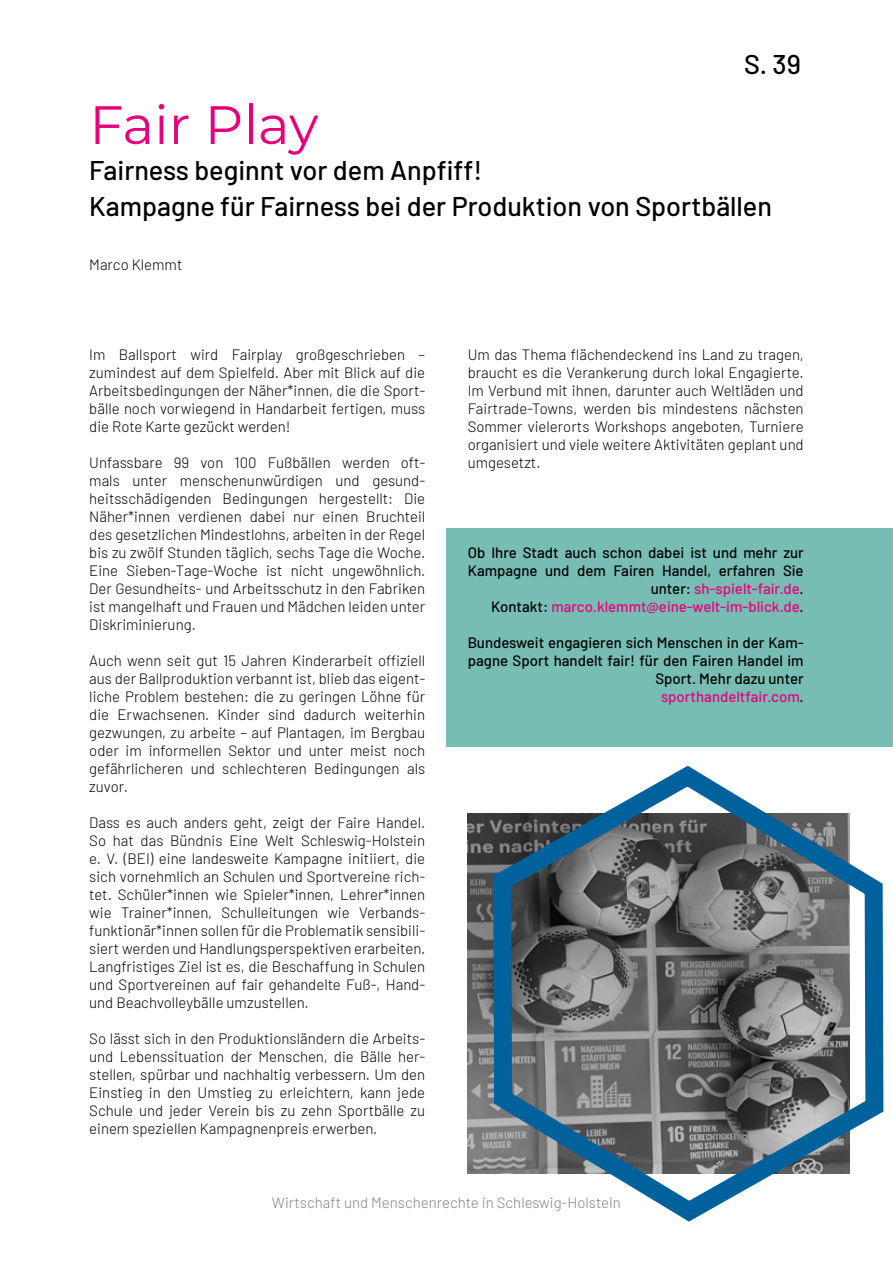
<style>
.page{position:relative;width:893px;height:1263px;background:#fff}
.page>*{position:absolute;margin:0;border:0;box-sizing:border-box;transform-origin:0 0}
.t1{font:54px "Montserrat";color:#e6007d}
.t2{font:500 27px/36px "Barlow";color:#000}
.t3{font:300 15px/18px "Barlow";color:#000;text-align:justify}
.t4{font:500 15px/18px "Barlow";color:#000;text-align:right}
.t5{font:300 15px "Barlow";color:#838382}
.s1{color:#e6007d}
</style>
<div class="page">
<img style="left:468px;top:814px;width:16px;height:360px">
<svg style="left:484px;top:765px;width:400px;height:457px"></svg>
<div style="left:446px;top:528px;width:447px;height:218px;background:#78bdb3"></div>
<h2 class="t2" style="left:744px;top:44px;width:58px">S. 39</h2>
<h1 class="t1" style="left:89px;top:88px;width:231px">Fair Play</h1>
<h2 class="t2" style="left:89px;top:150px;width:684px">Fairness beginnt vor dem Anpfiff!<br>Kampagne für Fairness bei der Produktion von Sportbällen</h2>
<p class="t3" style="left:89px;top:254px;width:95px">Marco Klemmt</p>
<p class="t3" style="left:89px;top:344px;width:337px">Im Ballsport wird Fairplay großgeschrieben – zumindest auf dem Spielfeld. Aber mit Blick auf die Arbeitsbedingungen der Näher*innen, die die Sport&shy;bälle noch vorwiegend in Handarbeit fertigen, muss die Rote Karte gezückt werden!</p>
<p class="t3" style="left:89px;top:452px;width:337px">Unfassbare 99 von 100 Fußbällen werden oft&shy;mals unter menschenunwürdigen und gesund&shy;heitsschädigenden Bedingungen hergestellt: Die Näher*innen verdienen dabei nur einen Bruchteil des gesetzlichen Mindestlohns, arbeiten in der Regel bis zu zwölf Stunden täglich, sechs Tage die Woche.<br>Eine Sieben-Tage-Woche ist nicht ungewöhnlich.<br>Der Gesundheits- und Arbeitsschutz in den Fabriken ist mangelhaft und Frauen und Mädchen leiden unter Diskriminierung.</p>
<p class="t3" style="left:89px;top:650px;width:337px">Auch wenn seit gut 15 Jahren Kinderarbeit offiziell aus der Ballproduktion verbannt ist, blieb das eigent&shy;liche Problem bestehen: die zu geringen Löhne für die Erwachsenen. Kinder sind dadurch weiterhin gezwungen, zu arbeite – auf Plantagen, im Bergbau oder im informellen Sektor und unter meist noch gefährlicheren und schlechteren Bedingungen als zuvor.</p>
<p class="t3" style="left:89px;top:812px;width:337px">Dass es auch anders geht, zeigt der Faire Handel.<br>So hat das Bündnis Eine Welt Schleswig-Holstein e. V. (BEI) eine landesweite Kampagne initiiert, die sich vornehmlich an Schulen und Sportvereine rich&shy;tet. Schüler*innen wie Spieler*innen, Lehrer*innen wie Trainer*innen, Schulleitungen wie Verbands&shy;funktionär*innen sollen für die Problematik sensibili&shy;siert werden und Handlungsperspektiven erarbeiten.<br>Langfristiges Ziel ist es, die Beschaffung in Schulen und Sportvereinen auf fair gehandelte Fuß-, Hand&shy;und Beachvolleybälle umzustellen.</p>
<p class="t3" style="left:89px;top:1028px;width:337px">So lässt sich in den Produktionsländern die Arbeits&shy;und Lebenssituation der Menschen, die Bälle her&shy;stellen, spürbar und nachhaltig verbessern. Um den Einstieg in den Umstieg zu erleichtern, kann jede Schule und jeder Verein bis zu zehn Sportbälle zu einem speziellen Kampagnenpreis erwerben.</p>
<p class="t3" style="left:468px;top:344px;width:337px">Um das Thema flächendeckend ins Land zu tragen, braucht es die Verankerung durch lokal Engagierte.<br>Im Verbund mit ihnen, darunter auch Weltläden und Fairtrade-Towns, werden bis mindestens nächsten Sommer vielerorts Workshops angeboten, Turniere organisiert und viele weitere Aktivitäten geplant und umgesetzt.</p>
<p class="t4" style="left:468px;top:542px;width:337px">Ob Ihre Stadt auch schon dabei ist und mehr zur Kampagne und dem Fairen Handel, erfahren Sie unter: <span class="s1">sh-spielt-fair.de</span>.<br>Kontakt: <span class="s1">marco.klemmt@eine-welt-im-blick.de</span>.</p>
<p class="t4" style="left:468px;top:632px;width:337px">Bundesweit engagieren sich Menschen in der Kam&shy;pagne Sport handelt fair! für den Fairen Handel im Sport. Mehr dazu unter<br><span class="s1">sporthandeltfair.com</span>.</p>
<p class="t5" style="left:272px;top:1191px;width:351px">Wirtschaft und Menschenrechte in Schleswig-Holstein</p>
</div>
